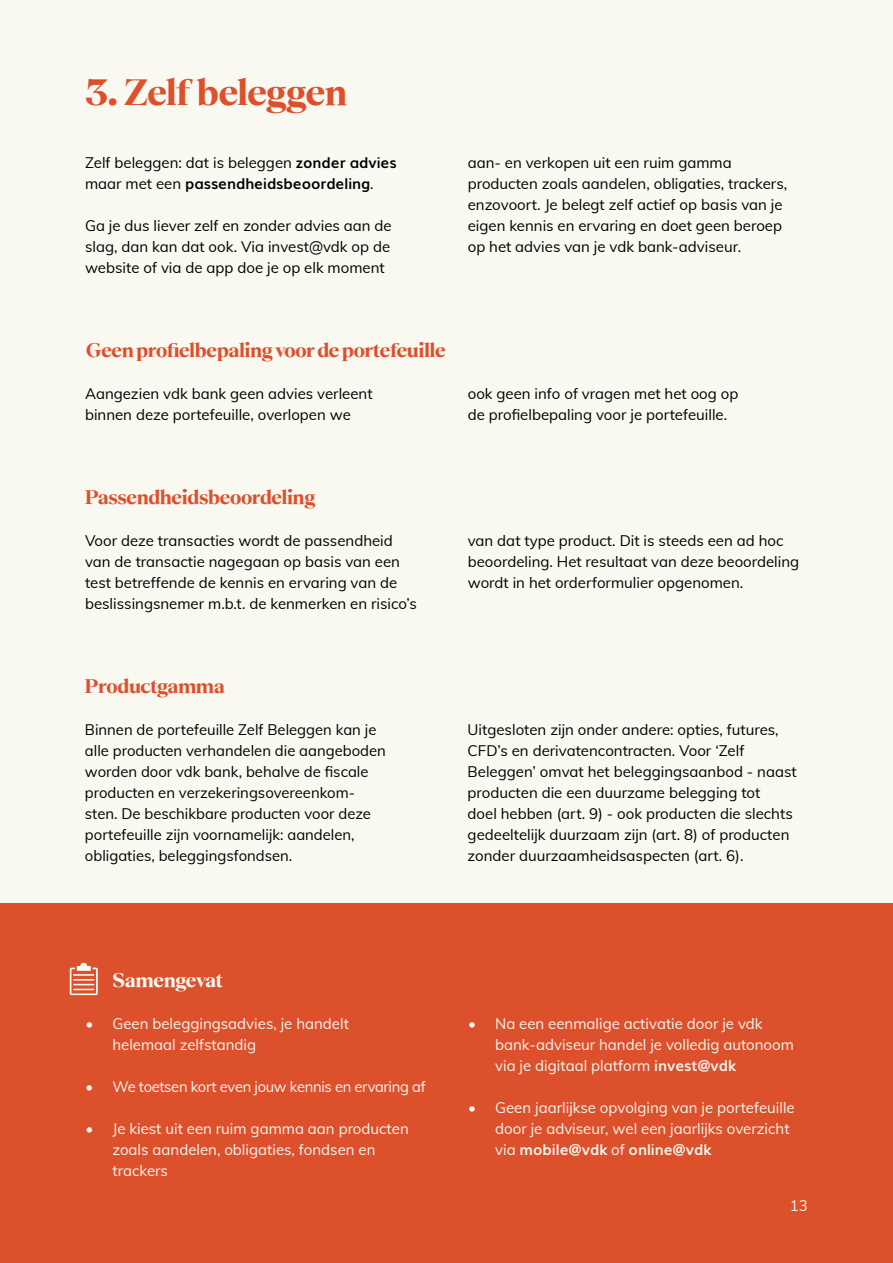
<style>
.page{position:relative;width:893px;height:1263px;background:#f9f8f1}
.page>*{position:absolute;margin:0;border:0;box-sizing:border-box;transform-origin:0 0}
.t1{font:700 39px "Teodor";letter-spacing:-.025em;color:#dc502c}
.t2{font:700 21px "Teodor";letter-spacing:-.02em;color:#dc502c}
.t3{font:700 21px "Teodor";letter-spacing:-.02em;color:#f9f8f1}
.t4{font:15px/21px "Muli";color:#000}
.t5{font:15px/21px "Muli";color:#f9f8f1}
.t6{font:15px "Muli";letter-spacing:-.02em;color:#f9f8f1}
.s1{font-weight:700}
</style>
<div class="page">
<div style="left:0;top:903px;width:893px;height:360px;background:#dc502c"></div>
<svg style="left:70px;top:963px;width:28px;height:32px"></svg>
<h1 class="t1" style="left:85px;top:63px;width:264px">3. Zelf beleggen</h1>
<p class="t4" style="left:85px;top:151px;width:313px">Zelf beleggen: dat is beleggen <span class="s1">zonder advies </span>maar met een <span class="s1">passendheidsbeoordeling</span>.</p>
<p class="t4" style="left:85px;top:214px;width:308px;text-align:justify">Ga je dus liever zelf en zonder advies aan de slag, dan kan dat ook. Via invest@vdk op de website of via de app doe je op elk moment</p>
<p class="t4" style="left:468px;top:151px;width:321px">aan- en verkopen uit een ruim gamma producten zoals aandelen, obligaties, trackers, enzovoort. Je belegt zelf actief op basis van je eigen kennis en ervaring en doet geen beroep op het advies van je vdk bank-adviseur.</p>
<h2 class="t2" style="left:86px;top:334px;width:362px">Geen profielbepaling voor de portefeuille</h2>
<p class="t4" style="left:85px;top:382px;width:289px">Aangezien vdk bank geen advies verleent binnen deze portefeuille, overlopen we</p>
<p class="t4" style="left:468px;top:382px;width:272px">ook geen info of vragen met het oog op de profielbepaling voor je portefeuille.</p>
<h2 class="t2" style="left:85px;top:481px;width:232px">Passendheidsbeoordeling</h2>
<p class="t4" style="left:85px;top:529px;width:333px">Voor deze transacties wordt de passendheid van de transactie nagegaan op basis van een test betreffende de kennis en ervaring van de beslissingsnemer m.b.t. de kenmerken en risico’s</p>
<p class="t4" style="left:468px;top:529px;width:333px">van dat type product. Dit is steeds een ad hoc beoordeling. Het resultaat van deze beoordeling wordt in het orderformulier opgenomen.</p>
<h2 class="t2" style="left:84px;top:670px;width:142px">Productgamma</h2>
<p class="t4" style="left:85px;top:718px;width:302px">Binnen de portefeuille Zelf Beleggen kan je alle producten verhandelen die aangeboden worden door vdk bank, behalve de fiscale producten en verzekeringsovereenkom&shy;sten. De beschikbare producten voor deze portefeuille zijn voornamelijk: aandelen, obligaties, beleggingsfondsen.</p>
<p class="t4" style="left:468px;top:718px;width:330px">Uitgesloten zijn onder andere: opties, futures, CFD’s en derivatencontracten. Voor ‘Zelf Beleggen’ omvat het beleggingsaanbod - naast producten die een duurzame belegging tot<br>doel hebben (art. 9) - ook producten die slechts gedeeltelijk duurzaam zijn (art. 8) of producten zonder duurzaamheidsaspecten (art. 6).</p>
<h2 class="t3" style="left:112px;top:964px;width:113px">Samengevat</h2>
<p class="t5" style="left:112px;top:1012px;width:238px;text-indent:-27px">• Geen beleggingsadvies, je handelt helemaal zelfstandig</p>
<p class="t6" style="left:85px;top:1076px;width:342px">• We toetsen kort even jouw kennis en ervaring af</p>
<p class="t5" style="left:112px;top:1117px;width:298px;text-indent:-27px">• Je kiest uit een ruim gamma aan producten zoals aandelen, obligaties, fondsen en trackers</p>
<p class="t5" style="left:495px;top:1012px;width:300px;text-indent:-27px">• Na een eenmalige activatie door je vdk bank-adviseur handel je volledig autonoom via je digitaal platform <span class="s1">invest@vdk</span></p>
<p class="t5" style="left:495px;top:1096px;width:301px;text-indent:-27px">• Geen jaarlijkse opvolging van je portefeuille door je adviseur, wel een jaarlijks overzicht via <span class="s1">mobile@vdk</span> of <span class="s1">online@vdk</span></p>
<p class="t5" style="left:790px;top:1194px;width:19px">13</p>
</div>
